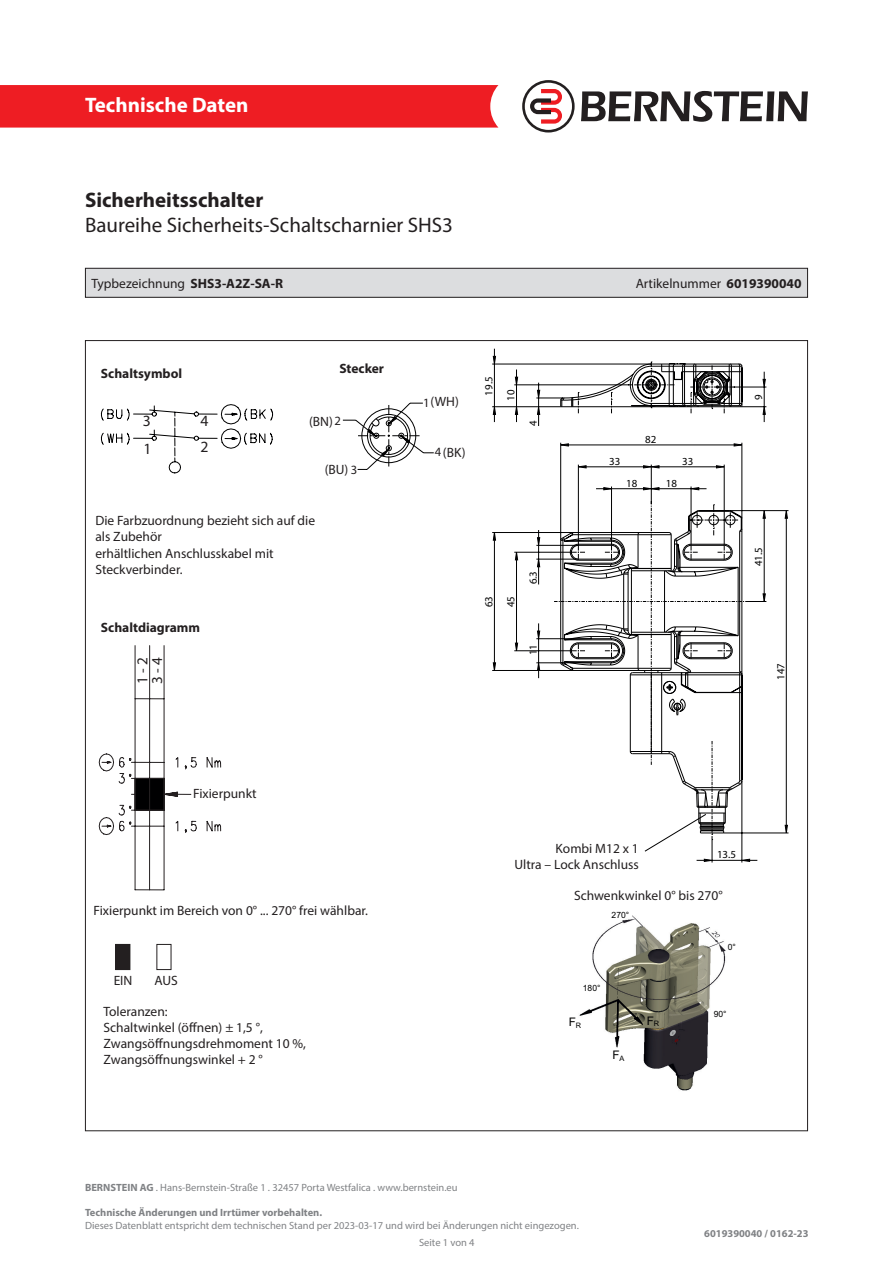
<style>
.page{position:relative;width:893px;height:1263px;background:#fff}
.page>*{position:absolute;margin:0;border:0;box-sizing:border-box;transform-origin:0 0}
.t1{font:21px "Myriad Pro";color:#231f20}
.t2{font:700 21px "Myriad Pro";color:#231f20}
.t3{font:700 21px "Myriad Pro";color:#fff}
.t4{font:15.75px "Myriad Pro";color:#231f20}
.t5{font:15.15px/14.5px "Myriad Pro";color:#231f20}
.t6{font:13.5px/16.2px "Myriad Pro";color:#231f20}
.t7{font:700 13.5px "Myriad Pro";color:#231f20}
.t8{font:12.6px "Myriad Pro";color:#231f20}
.t9{font:11.85px "Arial";color:#000001}
.t10{font:10.95px/22px "Myriad Pro";color:#000001}
.t11{font:10.8px "Myriad Pro";color:#000001}
.t12{font:10.5px "Myriad Pro";color:#808285}
.t13{font:700 10.5px "Myriad Pro";color:#808285}
.t14{font:8.55px "Arial";letter-spacing:-.005em;color:#000001}
.s1{font-weight:700}
.s2{font-size:12.6px}
</style>
<div class="page">
<div style="left:0;top:85px;width:498px;height:43px;background:#ee1d23"></div>
<svg style="left:581px;top:91px;width:227px;height:31px"></svg>
<svg style="left:522px;top:80px;width:53px;height:53px"></svg>
<div style="left:116px;top:944px;width:14px;height:25px;background:#231f20"></div>
<div style="left:115px;top:944px;width:15px;height:26px;border:1px solid #231f20"></div>
<div style="left:156px;top:944px;width:15px;height:26px;border:1px solid #231f20"></div>
<svg style="left:492px;top:349px;width:296px;height:513px"></svg>
<svg style="left:99px;top:645px;width:122px;height:245px"></svg>
<svg style="left:101px;top:404px;width:172px;height:69px"></svg>
<img style="left:579px;top:915px;width:147px;height:176px">
<svg style="left:342px;top:402px;width:92px;height:68px"></svg>
<svg style="left:560px;top:363px;width:183px;height:489px"></svg>
<div style="left:85px;top:268px;width:722px;height:29px;background:#dcdddf"></div>
<div style="left:85px;top:268px;width:723px;height:30px;border:1px solid #231f20"></div>
<div style="left:489px;top:843px;width:150px;height:27px;background:#fff"></div>
<h1 class="t3" style="left:85px;top:91px;width:165px">Technische Daten</h1>
<p class="t2" style="left:85px;top:186px;width:180px">Sicherheitsschalter</p>
<p class="t1" style="left:85px;top:212px;width:369px">Baureihe Sicherheits-Schaltscharnier SHS3</p>
<p class="t6" style="left:91px;top:275px;width:193px">Typbezeichnung <span class="s1">SHS3-A2Z-SA-R</span></p>
<p class="t6" style="left:636px;top:275px;width:167px">Artikelnummer <span class="s1">6019390040</span></p>
<p class="t7" style="left:101px;top:365px;width:83px">Schaltsymbol</p>
<p class="t4" style="left:143px;top:411px;width:10px">3</p>
<p class="t4" style="left:200px;top:411px;width:10px">4</p>
<p class="t4" style="left:144px;top:439px;width:10px">1</p>
<p class="t4" style="left:201px;top:437px;width:10px">2</p>
<p class="t7" style="left:339px;top:359px;width:46px">Stecker</p>
<p class="t6" style="left:309px;top:413px;width:33px">(BN)<span class="s2">2</span></p>
<p class="t6" style="left:325px;top:461px;width:34px">(BU) <span class="s2">3</span></p>
<p class="t6" style="left:95px;top:512px;width:221px">Die Farbzuordnung bezieht sich auf die als Zubehör</p>
<p class="t6" style="left:95px;top:545px;width:180px">erhältlichen Anschlusskabel mit<br>Steckverbinder.</p>
<p class="t7" style="left:101px;top:619px;width:101px">Schaltdiagramm</p>
<p class="t5" style="left:135px;top:684px;width:28px;rotate:-90deg">1 - 2<br>3 - 4</p>
<p class="t6" style="left:423px;top:394px;width:37px"><span class="s2">1</span>(WH)</p>
<p class="t6" style="left:443px;top:444px;width:24px">(BK)</p>
<p class="t8" style="left:435px;top:444px;width:8px">4</p>
<p class="t10" style="left:478px;top:395px;width:20px;rotate:-90deg">19.5</p>
<p class="t10" style="left:500px;top:401px;width:13px;rotate:-90deg">10</p>
<p class="t10" style="left:522px;top:426px;width:7px;rotate:-90deg">4</p>
<p class="t10" style="left:478px;top:607px;width:13px;rotate:-90deg">63<br>45</p>
<p class="t10" style="left:522px;top:584px;width:15px;rotate:-90deg">6.3</p>
<p class="t10" style="left:522px;top:655px;width:13px;rotate:-90deg">11</p>
<p class="t11" style="left:645px;top:433px;width:13px">82</p>
<p class="t11" style="left:609px;top:455px;width:13px">33</p>
<p class="t11" style="left:682px;top:455px;width:13px">33</p>
<p class="t11" style="left:626px;top:476px;width:13px">18</p>
<p class="t11" style="left:666px;top:476px;width:13px">18</p>
<p class="t10" style="left:747px;top:400px;width:7px;rotate:-90deg">9</p>
<p class="t10" style="left:747px;top:566px;width:20px;rotate:-90deg">41.5</p>
<p class="t10" style="left:769px;top:680px;width:18px;rotate:-90deg">147</p>
<p class="t6" style="left:193px;top:785px;width:65px">Fixierpunkt</p>
<p class="t6" style="left:94px;top:902px;width:276px">Fixierpunkt im Bereich von 0° ... 270° frei wählbar.</p>
<p class="t6" style="left:114px;top:972px;width:20px">EIN</p>
<p class="t6" style="left:155px;top:972px;width:25px">AUS</p>
<p class="t6" style="left:103px;top:1003px;width:161px">Toleranzen:<br>Schaltwinkel (öffnen) ± 1,5 °,</p>
<p class="t6" style="left:103px;top:1035px;width:204px">Zwangsöffnungsdrehmoment 10 %,</p>
<p class="t6" style="left:103px;top:1051px;width:161px">Zwangsöffnungswinkel + 2 °</p>
<p class="t6" style="left:556px;top:840px;width:85px">Kombi M12 x 1</p>
<p class="t6" style="left:514px;top:856px;width:126px">Ultra – Lock Anschluss</p>
<p class="t11" style="left:717px;top:848px;width:21px">13.5</p>
<p class="t6" style="left:574px;top:887px;width:150px">Schwenkwinkel 0° bis 270°</p>
<p class="t14" style="left:612px;top:909px;width:19px">270°</p>
<p class="t14" style="left:583px;top:982px;width:19px">180°</p>
<p class="t9" style="left:569px;top:1014px;width:14px">F<sub>R</sub></p>
<p class="t9" style="left:612px;top:1047px;width:14px">F<sub>A</sub></p>
<p class="t9" style="left:647px;top:1012px;width:14px">F<sub>R</sub></p>
<p class="t14" style="left:728px;top:941px;width:10px">0°</p>
<p class="t14" style="left:714px;top:1009px;width:14px">90°</p>
<p class="t12" style="left:85px;top:1181px;width:374px"><span class="s1">BERNSTEIN AG</span> . Hans-Bernstein-Straße 1 . 32457 Porta Westfalica . www.bernstein.eu</p>
<p class="t13" style="left:85px;top:1206px;width:239px">Technische Änderungen und Irrtümer vorbehalten.</p>
<p class="t12" style="left:85px;top:1219px;width:495px">Dieses Datenblatt entspricht dem technischen Stand per 2023-03-17 und wird bei Änderungen nicht eingezogen.</p>
<p class="t12" style="left:419px;top:1236px;width:57px">Seite 1 von 4</p>
<p class="t13" style="left:704px;top:1227px;width:106px">6019390040 / 0162-23</p>
</div>
